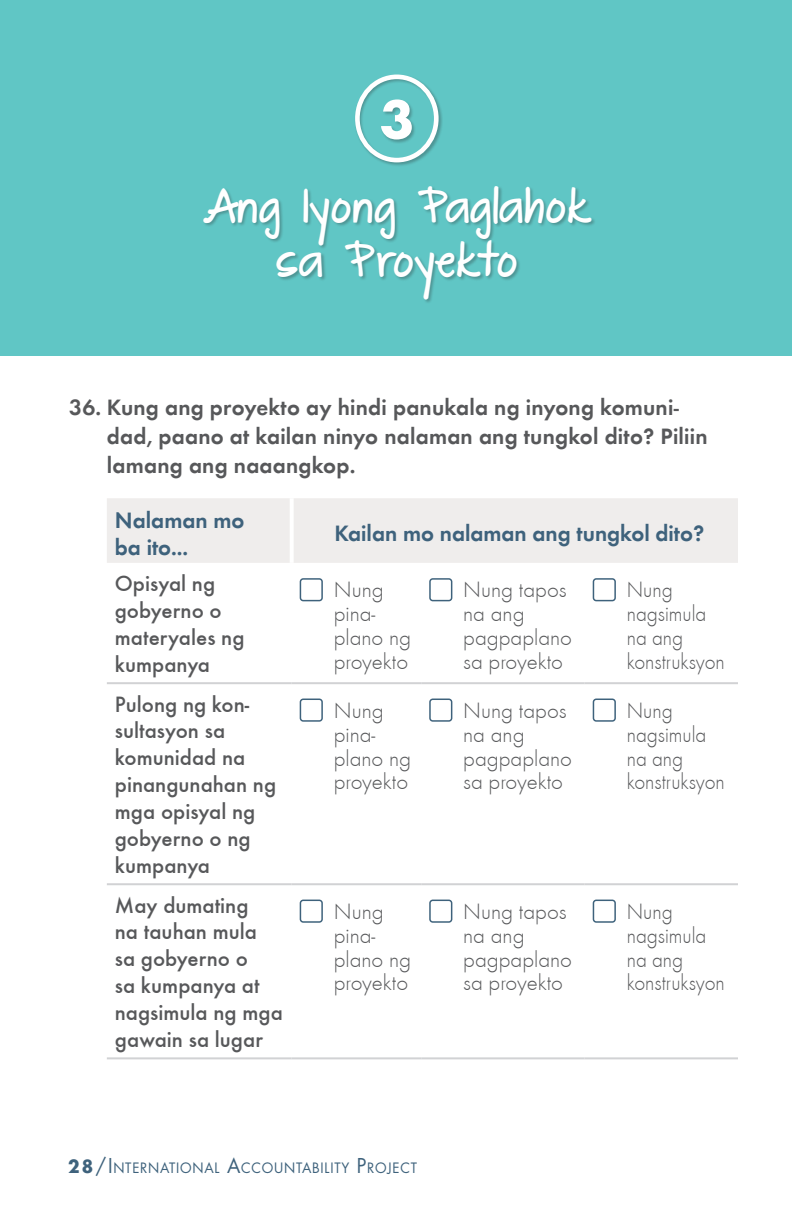
<style>
.page{position:relative;width:792px;height:1224px;background:#fff}
.page>*{position:absolute;margin:0;border:0;box-sizing:border-box;transform-origin:0 0}
.t1{font:55.4px "Futura T Bold";color:#fff;scale:1.04 1}
.Section_Headline_Sur{font:700 41.8px/53.8px "The Great Escape";letter-spacing:.02em;color:#fff;text-align:center}
._2_step_-_headlines{font:23px/26.8px "Futura T Medium";color:#57585a}
._2_step_-_text{font:23px/24px "Futura T Light";color:#57585a}
.Question_Survey{font:600 23px/28.8px "Futura T";letter-spacing:.01em;color:#57585a}
._2_step_-_text-2{font:23px/24px "Futura T Light";color:#57585a;scale:.92 1}
._2_step_-_headlines-2{font:600 23px/26.8px "Futura T";color:#3e627c}
.t2{font:14px "Futura";letter-spacing:.055em;color:#3e627c;scale:.96 1}
.s1{font-family:"Futura T Bold";font-size:20px}
.s2{font-size:20px}
</style>
<div class="page">
<div style="left:107px;top:498px;width:631px;height:65px;background:#efedec"></div>
<hr style="left:290px;top:498px;width:4px;height:65px;background:#fff">
<hr style="left:107px;top:682px;width:185px;height:2px;background:#d1d2d4">
<hr style="left:292px;top:682px;width:129px;height:2px;background:#d1d2d4">
<hr style="left:421px;top:682px;width:164px;height:2px;background:#d1d2d4">
<hr style="left:585px;top:682px;width:153px;height:2px;background:#d1d2d4">
<hr style="left:107px;top:883px;width:185px;height:2px;background:#d1d2d4">
<hr style="left:292px;top:883px;width:129px;height:2px;background:#d1d2d4">
<hr style="left:421px;top:883px;width:164px;height:2px;background:#d1d2d4">
<hr style="left:585px;top:883px;width:153px;height:2px;background:#d1d2d4">
<hr style="left:107px;top:1057px;width:185px;height:2px;background:#d1d2d4">
<hr style="left:292px;top:1057px;width:129px;height:2px;background:#d1d2d4">
<hr style="left:421px;top:1057px;width:164px;height:2px;background:#d1d2d4">
<hr style="left:585px;top:1057px;width:153px;height:2px;background:#d1d2d4">
<div style="left:300px;top:578px;width:23px;height:23px;border:1px solid #3e627c;border-radius:3px"></div>
<div style="left:429px;top:578px;width:23px;height:23px;border:1px solid #3e627c;border-radius:3px"></div>
<div style="left:593px;top:578px;width:23px;height:23px;border:1px solid #3e627c;border-radius:3px"></div>
<div style="left:300px;top:699px;width:23px;height:23px;border:1px solid #3e627c;border-radius:3px"></div>
<div style="left:429px;top:699px;width:23px;height:23px;border:1px solid #3e627c;border-radius:3px"></div>
<div style="left:593px;top:699px;width:23px;height:23px;border:1px solid #3e627c;border-radius:3px"></div>
<div style="left:300px;top:900px;width:23px;height:23px;border:1px solid #3e627c;border-radius:3px"></div>
<div style="left:429px;top:900px;width:23px;height:23px;border:1px solid #3e627c;border-radius:3px"></div>
<div style="left:593px;top:900px;width:23px;height:23px;border:1px solid #3e627c;border-radius:3px"></div>
<div style="left:0;top:0;width:792px;height:355px;background:#60c6c5"></div>
<div style="left:203px;top:186px;width:393px;height:118px;background:#231f20;opacity:.3"></div>
<div style="left:354px;top:74px;width:89px;height:93px;background:#231f20;opacity:.3"></div>
<div style="left:355px;top:75px;width:84px;height:87px;border:5px solid #fff;border-radius:50%"></div>
<div style="left:381px;top:100px;width:35px;height:44px;background:#231f20;opacity:.3"></div>
<p class="t1" style="left:380px;top:87px;width:35px">3</p>
<p class="Section_Headline_Sur" style="left:203px;top:182px;width:388px">Ang Iyong Paglahok sa Proyekto</p>
<p class="Question_Survey" style="left:107px;top:393px;width:602px;text-indent:-38px">36. Kung ang proyekto ay hindi panukala ng inyong komuni&shy;dad, paano at kailan ninyo nalaman ang tungkol dito? Piliin lamang ang naaangkop.</p>
<p class="_2_step_-_headlines-2" style="left:115px;top:507px;width:131px">Nalaman mo ba ito...</p>
<p class="_2_step_-_headlines-2" style="left:334px;top:520px;width:371px">Kailan mo nalaman ang tungkol dito?</p>
<p class="_2_step_-_headlines" style="left:115px;top:570px;width:131px">Opisyal ng gobyerno o materyales ng kumpanya</p>
<p class="_2_step_-_text" style="left:334px;top:578px;width:79px">Nung pina&shy;plano ng proyekto</p>
<p class="_2_step_-_text" style="left:463px;top:578px;width:110px">Nung tapos na ang pagpaplano sa proyekto</p>
<p class="_2_step_-_text-2" style="left:627px;top:578px;width:108px">Nung nagsimula na ang konstruksyon</p>
<p class="_2_step_-_headlines" style="left:115px;top:690px;width:163px">Pulong ng kon&shy;sultasyon sa komunidad na pinangunahan ng mga opisyal ng gobyerno o ng kumpanya</p>
<p class="_2_step_-_text" style="left:334px;top:698px;width:79px">Nung pina&shy;plano ng proyekto</p>
<p class="_2_step_-_text" style="left:463px;top:698px;width:110px">Nung tapos na ang pagpaplano sa proyekto</p>
<p class="_2_step_-_text-2" style="left:627px;top:698px;width:108px">Nung nagsimula na ang konstruksyon</p>
<p class="_2_step_-_headlines" style="left:115px;top:891px;width:170px">May dumating<br>na tauhan mula sa gobyerno o<br>sa kumpanya at nagsimula ng mga gawain sa lugar</p>
<p class="_2_step_-_text" style="left:334px;top:899px;width:79px">Nung pina&shy;plano ng proyekto</p>
<p class="_2_step_-_text" style="left:463px;top:899px;width:110px">Nung tapos na ang pagpaplano sa proyekto</p>
<p class="_2_step_-_text-2" style="left:627px;top:899px;width:108px">Nung nagsimula na ang konstruksyon</p>
<p class="t2" style="left:68px;top:1158px;width:365px"><span class="s1">28</span><span class="s2">/I</span> NTERNATIONAL <span class="s2">A</span>CCOUNTABILITY <span class="s2">P</span>ROJECT</p>
</div>
